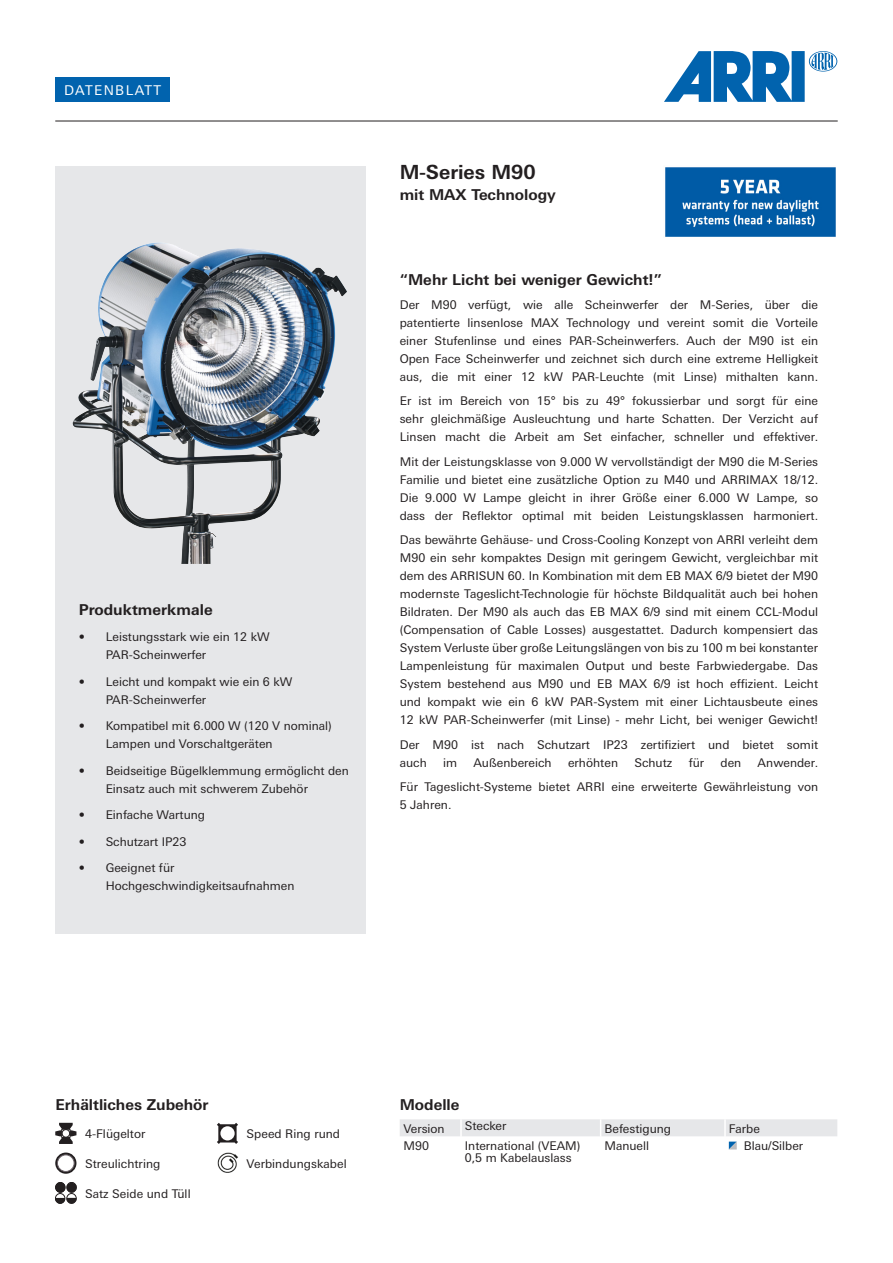
<style>
.page{position:relative;width:893px;height:1263px;background:#fff}
.page>*{position:absolute;margin:0;border:0;box-sizing:border-box;transform-origin:0 0}
.t1{font:700 19.5px "Linotype Univers Basic";color:#231f20}
.Copy{font:700 15px "Linotype Univers Basic";letter-spacing:.005em;color:#231f20}
.Subhead{font:700 15px "Linotype Univers Basic";color:#231f20}
.Headline{font:700 15px "Linotype Univers Basic";letter-spacing:.005em;color:#231f20}
.t2{font:13.5px "Linotype Univers Basic";letter-spacing:.1em;color:#fff}
.Copy-2{font:12px/18px "Linotype Univers Basic";letter-spacing:.005em;color:#231f20}
.Accessories_-_Apps{font:12px "Linotype Univers Basic";letter-spacing:.005em;color:#231f20}
.Copy_Tabelle{font:12px "Linotype Univers Basic";color:#231f20}
.Headline_Tabelle{font:12px "Linotype Univers Basic";color:#231f20}
</style>
<div class="page">
<hr style="left:55px;top:121px;width:783px;height:1px;background:#231f20">
<svg style="left:664px;top:51px;width:173px;height:51px"></svg>
<div style="left:55px;top:78px;width:115px;height:24px;background:#0163ae"></div>
<div style="left:55px;top:166px;width:311px;height:767px;background:#e6e7e9"></div>
<img style="left:72px;top:246px;width:259px;height:318px">
<svg style="left:400px;top:1119px;width:437px;height:30px"></svg>
<svg style="left:55px;top:1123px;width:21px;height:21px"></svg>
<div style="left:55px;top:1152px;width:21px;height:22px;border:2px solid #231f20;border-radius:50%"></div>
<div style="left:57px;top:1154px;width:17px;height:18px;border:1px solid #6c6369;border-radius:50%"></div>
<div style="left:55px;top:1182px;width:10px;height:10px;border:1px solid #231f20;border-radius:50%"></div>
<svg style="left:56px;top:1182px;width:21px;height:10px"></svg>
<div style="left:55px;top:1193px;width:10px;height:10px;border:1px solid #231f20;border-radius:50%"></div>
<div style="left:67px;top:1193px;width:9px;height:10px;border:1px solid #231f20;border-radius:50%"></div>
<svg style="left:55px;top:1198px;width:22px;height:5px"></svg>
<svg style="left:217px;top:1123px;width:21px;height:21px"></svg>
<img style="left:217px;top:1152px;width:21px;height:21px">
<img style="left:665px;top:167px;width:171px;height:70px">
<p class="t2" style="left:64px;top:83px;width:99px">DATENBLATT</p>
<p class="Headline" style="left:79px;top:600px;width:135px">Produktmerkmale</p>
<p class="Copy-2" style="left:106px;top:628px;width:166px;text-indent:-27px">• Leistungsstark wie ein 12 kW<br>PAR-Scheinwerfer</p>
<p class="Copy-2" style="left:106px;top:672px;width:188px;text-indent:-27px">• Leicht und kompakt wie ein 6 kW<br>PAR-Scheinwerfer</p>
<p class="Copy-2" style="left:106px;top:717px;width:228px;text-indent:-27px">• Kompatibel mit 6.000 W (120 V nominal)<br>Lampen und Vorschaltgeräten</p>
<p class="Copy-2" style="left:106px;top:761px;width:245px;text-indent:-27px">• Beidseitige Bügelklemmung ermöglicht den<br>Einsatz auch mit schwerem Zubehör</p>
<p class="Copy-2" style="left:79px;top:806px;width:128px">• Einfache Wartung</p>
<p class="Copy-2" style="left:79px;top:832px;width:109px">• Schutzart IP23</p>
<p class="Copy-2" style="left:106px;top:859px;width:190px;text-indent:-27px">• Geeignet für<br>Hochgeschwindigkeitsaufnahmen</p>
<p class="t1" style="left:400px;top:160px;width:138px">M-Series M90</p>
<p class="Copy" style="left:400px;top:185px;width:158px">mit MAX Technology</p>
<p class="Copy" style="left:400px;top:270px;width:264px">“Mehr Licht bei weniger Gewicht!”</p>
<p class="Copy-2" style="left:400px;top:296px;width:420px;text-align:justify">Der M90 verfügt, wie alle Scheinwerfer der M-Series, über die patentierte linsenlose MAX Technology und vereint somit die Vorteile einer Stufenlinse und eines PAR-Scheinwerfers. Auch der M90 ist ein Open Face Scheinwerfer und zeichnet sich durch eine extreme Helligkeit aus, die mit einer 12 kW PAR-Leuchte (mit Linse) mithalten kann.</p>
<p class="Copy-2" style="left:400px;top:392px;width:420px;text-align:justify">Er ist im Bereich von 15° bis zu 49° fokussierbar und sorgt für eine sehr gleichmäßige Ausleuchtung und harte Schatten. Der Verzicht auf Linsen macht die Arbeit am Set einfacher, schneller und effektiver.</p>
<p class="Copy-2" style="left:400px;top:453px;width:420px;text-align:justify">Mit der Leistungsklasse von 9.000 W vervollständigt der M90 die M-Series Familie und bietet eine zusätzliche Option zu M40 und ARRIMAX 18/12.<br>Die 9.000 W Lampe gleicht in ihrer Größe einer 6.000 W Lampe, so dass der Reflektor optimal mit beiden Leistungsklassen harmoniert.</p>
<p class="Copy-2" style="left:400px;top:531px;width:420px;text-align:justify">Das bewährte Gehäuse- und Cross-Cooling Konzept von ARRI verleiht dem M90 ein sehr kompaktes Design mit geringem Gewicht, vergleichbar mit dem des ARRISUN 60. In Kombination mit dem EB MAX 6/9 bietet der M90 modernste Tageslicht-Technologie für höchste Bildqualität auch bei hohen Bildraten. Der M90 als auch das EB MAX 6/9 sind mit einem CCL-Modul (Compensation of Cable Losses) ausgestattet. Dadurch kompensiert das System Verluste über große Leitungslängen von bis zu 100 m bei konstanter Lampenleistung für maximalen Output und beste Farbwiedergabe. Das System bestehend aus M90 und EB MAX 6/9 ist hoch effizient. Leicht und kompakt wie ein 6 kW PAR-System mit einer Lichtausbeute eines 12 kW PAR-Scheinwerfer (mit Linse) - mehr Licht, bei weniger Gewicht!</p>
<p class="Copy-2" style="left:400px;top:735px;width:420px">Der M90 ist nach Schutzart IP23 zertifiziert und bietet somit auch</p>
<p class="Copy-2" style="left:443px;top:753px;width:16px">im</p>
<p class="Copy-2" style="left:473px;top:753px;width:80px">Außenbereich</p>
<p class="Copy-2" style="left:568px;top:753px;width:52px">erhöhten</p>
<p class="Copy-2" style="left:634px;top:753px;width:39px">Schutz</p>
<p class="Copy-2" style="left:689px;top:753px;width:17px">für</p>
<p class="Copy-2" style="left:720px;top:753px;width:22px">den</p>
<p class="Copy-2" style="left:758px;top:753px;width:62px">Anwender.</p>
<p class="Copy-2" style="left:400px;top:778px;width:420px">Für Tageslicht-Systeme bietet ARRI eine erweiterte Gewährleistung von<br>5 Jahren.</p>
<p class="Subhead" style="left:56px;top:1095px;width:154px">Erhältliches Zubehör</p>
<p class="Accessories_-_Apps" style="left:85px;top:1127px;width:62px">4-Flügeltor</p>
<p class="Accessories_-_Apps" style="left:85px;top:1157px;width:77px">Streulichtring</p>
<p class="Accessories_-_Apps" style="left:85px;top:1186px;width:107px">Satz Seide und Tüll</p>
<p class="Accessories_-_Apps" style="left:247px;top:1127px;width:95px">Speed Ring rund</p>
<p class="Accessories_-_Apps" style="left:247px;top:1157px;width:101px">Verbindungskabel</p>
<p class="Subhead" style="left:400px;top:1095px;width:61px">Modelle</p>
<p class="Headline_Tabelle" style="left:404px;top:1121px;width:43px">Version</p>
<p class="Headline_Tabelle" style="left:465px;top:1119px;width:43px">Stecker</p>
<p class="Headline_Tabelle" style="left:604px;top:1121px;width:68px">Befestigung</p>
<p class="Headline_Tabelle" style="left:729px;top:1121px;width:33px">Farbe</p>
<p class="Copy_Tabelle" style="left:404px;top:1138px;width:27px">M90</p>
<p class="Copy_Tabelle" style="left:465px;top:1138px;width:117px">International (VEAM)</p>
<p class="Copy_Tabelle" style="left:465px;top:1150px;width:108px">0,5 m Kabelauslass</p>
<p class="Copy_Tabelle" style="left:604px;top:1138px;width:46px">Manuell</p>
<p class="Copy_Tabelle" style="left:744px;top:1138px;width:61px">Blau/Silber</p>
</div>
